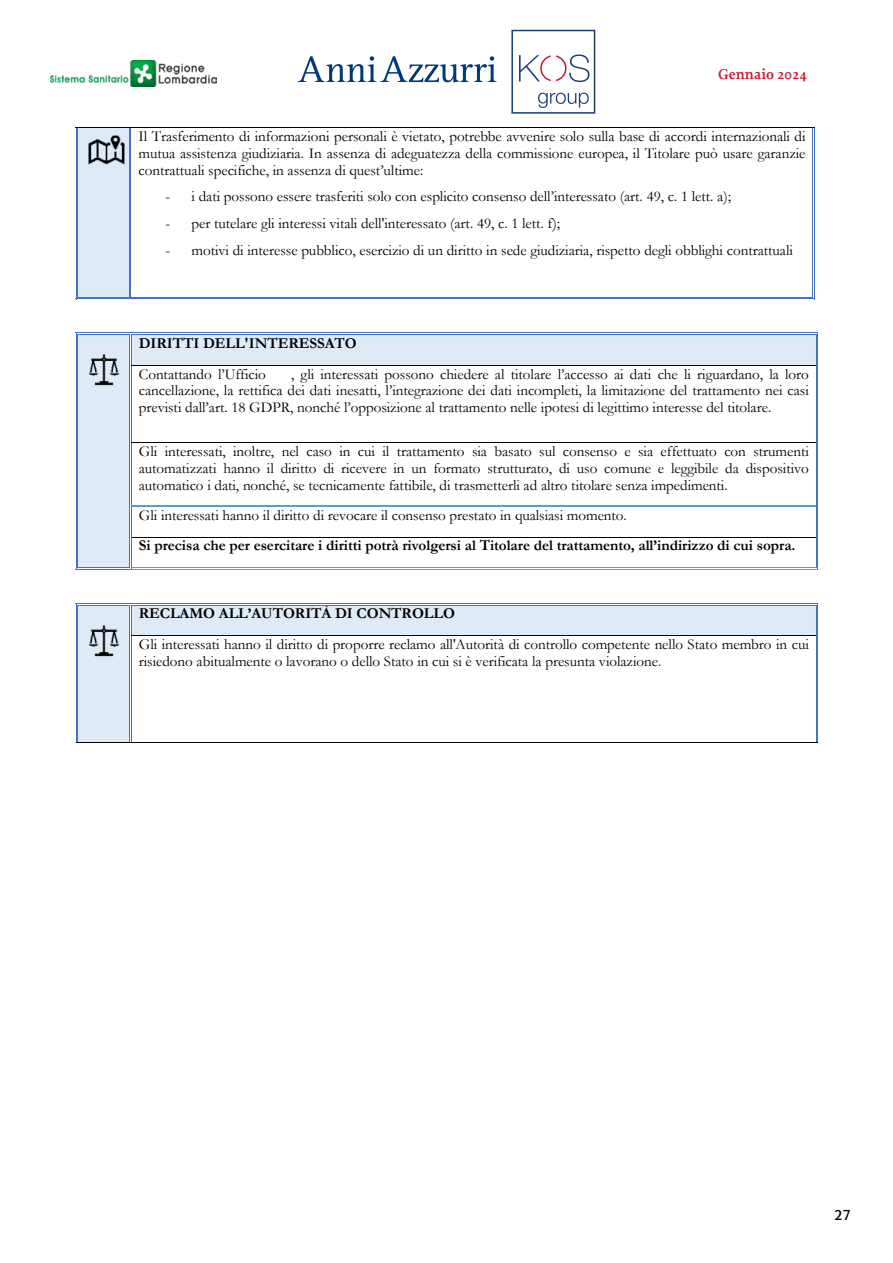
<style>
.page{position:relative;width:893px;height:1263px;background:#fff}
.page>*{position:absolute;margin:0;border:0;box-sizing:border-box;transform-origin:0 0}
.t1{font:15.15px/17px "Garamond";letter-spacing:-.005em;color:#000;text-align:justify}
.t2{font:700 15.15px "Garamond";letter-spacing:-.005em;color:#000}
.t3{font:600 15px "Proforma";color:#ce1531}
.t4{font:13.5px "Merriweather Sans";color:#000}
</style>
<div class="page">
<div style="left:78px;top:128px;width:51px;height:169px;background:#deeaf6"></div>
<hr style="left:76px;top:127px;width:53px;height:1px;background:#000">
<hr style="left:130px;top:127px;width:682px;height:1px;background:#000">
<hr style="left:77px;top:128px;width:1px;height:169px;background:#4472c4">
<hr style="left:76px;top:128px;width:1px;height:169px;background:#4472c4">
<hr style="left:78px;top:298px;width:51px;height:1px;background:#4472c4">
<hr style="left:78px;top:297px;width:51px;height:1px;background:#4472c4">
<hr style="left:131px;top:128px;width:1px;height:169px;background:#4472c4">
<hr style="left:129px;top:128px;width:1px;height:169px;background:#4472c4">
<hr style="left:131px;top:298px;width:681px;height:1px;background:#4472c4">
<hr style="left:131px;top:297px;width:681px;height:1px;background:#4472c4">
<hr style="left:814px;top:128px;width:1px;height:169px;background:#4472c4">
<hr style="left:812px;top:128px;width:1px;height:169px;background:#4472c4">
<div style="left:78px;top:335px;width:51px;height:232px;background:#deeaf6"></div>
<div style="left:132px;top:335px;width:684px;height:30px;background:#deeaf6"></div>
<hr style="left:78px;top:333px;width:51px;height:1px;background:#4472c4">
<hr style="left:78px;top:334px;width:51px;height:1px;background:#4472c4">
<hr style="left:132px;top:333px;width:684px;height:1px;background:#4472c4">
<hr style="left:132px;top:334px;width:684px;height:1px;background:#4472c4">
<hr style="left:77px;top:335px;width:1px;height:30px;background:#4472c4">
<hr style="left:76px;top:335px;width:1px;height:30px;background:#4472c4">
<hr style="left:131px;top:335px;width:1px;height:30px;background:#4472c4">
<hr style="left:129px;top:335px;width:1px;height:30px;background:#4472c4">
<hr style="left:817px;top:335px;width:1px;height:30px;background:#4472c4">
<hr style="left:816px;top:335px;width:1px;height:30px;background:#4472c4">
<hr style="left:132px;top:365px;width:684px;height:1px;background:#000">
<hr style="left:77px;top:366px;width:1px;height:76px;background:#4472c4">
<hr style="left:76px;top:366px;width:1px;height:76px;background:#4472c4">
<hr style="left:131px;top:366px;width:1px;height:76px;background:#4472c4">
<hr style="left:129px;top:366px;width:1px;height:76px;background:#4472c4">
<hr style="left:817px;top:366px;width:1px;height:76px;background:#4472c4">
<hr style="left:816px;top:366px;width:1px;height:76px;background:#4472c4">
<hr style="left:132px;top:442px;width:684px;height:1px;background:#000">
<hr style="left:77px;top:443px;width:1px;height:62px;background:#4472c4">
<hr style="left:76px;top:443px;width:1px;height:62px;background:#4472c4">
<hr style="left:131px;top:443px;width:1px;height:62px;background:#4472c4">
<hr style="left:129px;top:443px;width:1px;height:62px;background:#4472c4">
<hr style="left:817px;top:443px;width:1px;height:62px;background:#4472c4">
<hr style="left:816px;top:443px;width:1px;height:62px;background:#4472c4">
<hr style="left:132px;top:505px;width:684px;height:1px;background:#5b9bd5">
<hr style="left:132px;top:506px;width:684px;height:1px;background:#5b9bd5">
<hr style="left:77px;top:507px;width:1px;height:30px;background:#4472c4">
<hr style="left:76px;top:507px;width:1px;height:30px;background:#4472c4">
<hr style="left:131px;top:507px;width:1px;height:30px;background:#4472c4">
<hr style="left:129px;top:507px;width:1px;height:30px;background:#4472c4">
<hr style="left:817px;top:507px;width:1px;height:30px;background:#4472c4">
<hr style="left:816px;top:507px;width:1px;height:30px;background:#4472c4">
<hr style="left:132px;top:537px;width:684px;height:1px;background:#000">
<hr style="left:77px;top:537px;width:1px;height:30px;background:#4472c4">
<hr style="left:76px;top:537px;width:1px;height:30px;background:#4472c4">
<hr style="left:78px;top:569px;width:51px;height:1px;background:#4472c4">
<hr style="left:78px;top:567px;width:51px;height:1px;background:#4472c4">
<hr style="left:131px;top:537px;width:1px;height:30px;background:#4472c4">
<hr style="left:129px;top:537px;width:1px;height:30px;background:#4472c4">
<hr style="left:132px;top:569px;width:684px;height:1px;background:#5b9bd5">
<hr style="left:132px;top:567px;width:684px;height:1px;background:#5b9bd5">
<hr style="left:817px;top:537px;width:1px;height:30px;background:#4472c4">
<hr style="left:816px;top:537px;width:1px;height:30px;background:#4472c4">
<div style="left:78px;top:605px;width:51px;height:137px;background:#deeaf6"></div>
<div style="left:132px;top:605px;width:684px;height:30px;background:#deeaf6"></div>
<hr style="left:78px;top:603px;width:51px;height:1px;background:#4472c4">
<hr style="left:78px;top:605px;width:51px;height:1px;background:#4472c4">
<hr style="left:132px;top:603px;width:684px;height:1px;background:#4472c4">
<hr style="left:132px;top:605px;width:684px;height:1px;background:#4472c4">
<hr style="left:77px;top:605px;width:1px;height:30px;background:#4472c4">
<hr style="left:76px;top:605px;width:1px;height:30px;background:#4472c4">
<hr style="left:131px;top:605px;width:1px;height:30px;background:#4472c4">
<hr style="left:129px;top:605px;width:1px;height:30px;background:#4472c4">
<hr style="left:817px;top:605px;width:1px;height:30px;background:#4472c4">
<hr style="left:816px;top:605px;width:1px;height:30px;background:#4472c4">
<hr style="left:132px;top:635px;width:684px;height:1px;background:#000">
<hr style="left:77px;top:636px;width:1px;height:106px;background:#4472c4">
<hr style="left:76px;top:636px;width:1px;height:106px;background:#4472c4">
<hr style="left:76px;top:742px;width:53px;height:1px;background:#000">
<hr style="left:131px;top:636px;width:1px;height:106px;background:#4472c4">
<hr style="left:129px;top:636px;width:1px;height:106px;background:#4472c4">
<hr style="left:130px;top:742px;width:686px;height:1px;background:#000">
<hr style="left:817px;top:636px;width:1px;height:106px;background:#4472c4">
<hr style="left:816px;top:636px;width:1px;height:106px;background:#4472c4">
<img style="left:88px;top:135px;width:37px;height:30px">
<img style="left:89px;top:354px;width:30px;height:32px">
<img style="left:89px;top:625px;width:30px;height:32px">
<svg style="left:298px;top:56px;width:199px;height:26px"></svg>
<svg style="left:511px;top:30px;width:84px;height:84px"></svg>
<img style="left:50px;top:61px;width:167px;height:25px">
<p class="t3" style="left:718px;top:65px;width:91px">Gennaio 2024</p>
<p class="t1" style="left:138px;top:128px;width:669px">Il Trasferimento di informazioni personali è vietato, potrebbe avvenire solo sulla base di accordi internazionali di mutua assistenza giudiziaria. In assenza di adeguatezza della commissione europea, il Titolare può usare garanzie contrattuali specifiche, in assenza di quest’ultime:</p>
<p class="t1" style="left:165px;top:187px;width:567px">- i dati possono essere trasferiti solo con esplicito consenso dell’interessato (art. 49, c. 1 lett. a);</p>
<p class="t1" style="left:165px;top:215px;width:396px">- per tutelare gli interessi vitali dell'interessato (art. 49, c. 1 lett. f);</p>
<p class="t1" style="left:165px;top:242px;width:629px">- motivi di interesse pubblico, esercizio di un diritto in sede giudiziaria, rispetto degli obblighi contrattuali</p>
<p class="t2" style="left:139px;top:333px;width:220px">DIRITTI DELL'INTERESSATO</p>
<p class="t1" style="left:139px;top:365px;width:129px">Contattando l’Ufficio</p>
<p class="t1" style="left:139px;top:365px;width:672px;text-indent:152px">, gli interessati possono chiedere al titolare l’accesso ai dati che li riguardano, la loro cancellazione, la rettifica dei dati inesatti, l’integrazione dei dati incompleti, la limitazione del trattamento nei casi previsti dall’art. 18 GDPR, nonché l’opposizione al trattamento nelle ipotesi di legittimo interesse del titolare.</p>
<p class="t1" style="left:139px;top:443px;width:672px">Gli interessati, inoltre, nel caso in cui il trattamento sia basato sul consenso e sia effettuato con strumenti automatizzati hanno il diritto di ricevere in un formato strutturato, di uso comune e leggibile da dispositivo automatico i dati, nonché, se tecnicamente fattibile, di trasmetterli ad altro titolare senza impedimenti.</p>
<p class="t1" style="left:139px;top:506px;width:490px">Gli interessati hanno il diritto di revocare il consenso prestato in qualsiasi momento.</p>
<p class="t2" style="left:139px;top:535px;width:658px">Si precisa che per esercitare i diritti potrà rivolgersi al Titolare del trattamento, all’indirizzo di cui sopra.</p>
<p class="t2" style="left:139px;top:603px;width:318px">RECLAMO ALL’AUTORITÀ DI CONTROLLO</p>
<p class="t1" style="left:139px;top:635px;width:672px">Gli interessati hanno il diritto di proporre reclamo all'Autorità di controllo competente nello Stato membro in cui risiedono abitualmente o lavorano o dello Stato in cui si è verificata la presunta violazione.</p>
<p class="t4" style="left:834px;top:1203px;width:18px">27</p>
</div>
